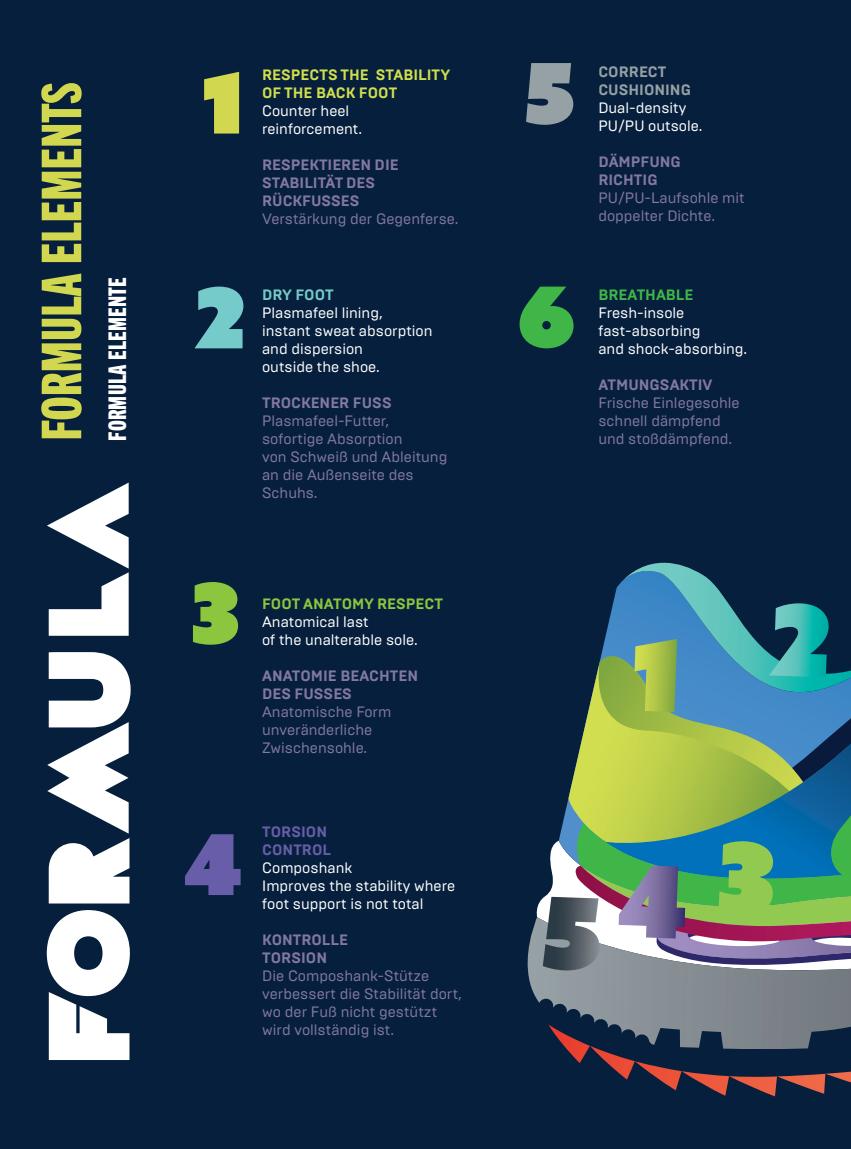
<style>
.page{position:relative;width:851px;height:1149px;background:#fff}
.page>*{position:absolute;margin:0;border:0;box-sizing:border-box;transform-origin:0 0}
.t1{font:55.05px "Trade Gothic Next LT Pro Hv Cm";color:#d1d74f}
.t2{font:24.45px "Trade Gothic Next LT Pro Hv Cm";letter-spacing:.01em;color:#fff}
.t3{font:15px/18px "Brutal Type";color:#8378a0}
.t4{font:15px/18px "Brutal Type";color:#fff}
.t5{font:700 15px/18px "Brutal Type";color:#8378a0}
.t6{font:700 15px/18px "Brutal Type";color:#d1de4d}
.t7{font:700 15px "Brutal Type";color:#8bc63e}
.t8{font:700 15px/18px "Brutal Type";color:#96a1a5}
.t9{font:700 15px/18px "Brutal Type";color:#685da8}
.t10{font:700 15px "Brutal Type";color:#40b649}
.t11{font:700 15px "Brutal Type";color:#75cbc9}
</style>
<div class="page">
<div style="left:0;top:0;width:850px;height:1149px;background:#061f3d"></div>
<svg style="left:47px;top:482px;width:82px;height:154px"></svg>
<svg style="left:47px;top:910px;width:83px;height:150px"></svg>
<svg style="left:47px;top:652px;width:84px;height:251px"></svg>
<svg style="left:204px;top:72px;width:35px;height:62px"></svg>
<svg style="left:193px;top:582px;width:45px;height:62px"></svg>
<svg style="left:526px;top:63px;width:47px;height:62px"></svg>
<svg style="left:195px;top:287px;width:48px;height:61px"></svg>
<svg style="left:185px;top:834px;width:55px;height:61px"></svg>
<svg style="left:519px;top:287px;width:54px;height:61px"></svg>
<svg style="left:527px;top:917px;width:323px;height:107px;background:#727c85"></svg>
<svg style="left:548px;top:1024px;width:302px;height:72px"></svg>
<svg style="left:542px;top:563px;width:308px;height:431px"></svg>
<h1 class="t1" style="left:24px;top:440px;width:360px;rotate:-90deg">FORMULA ELEMENTS</h1>
<h2 class="t2" style="left:101px;top:440px;width:165px;rotate:-90deg">FORMULA ELEMENTE</h2>
<p class="t6" style="left:262px;top:66px;width:189px">RESPECTS THE STABILITY<br>OF THE BACK FOOT</p>
<p class="t4" style="left:262px;top:102px;width:101px">Counter heel reinforcement.</p>
<p class="t5" style="left:262px;top:156px;width:138px">RESPEKTIEREN DIE<br>STABILITÄT DES<br>RÜCKFUSSES</p>
<p class="t3" style="left:262px;top:210px;width:198px">Verstärkung der Gegenferse.</p>
<p class="t11" style="left:262px;top:286px;width:73px">DRY FOOT</p>
<p class="t4" style="left:262px;top:304px;width:172px">Plasmafeel lining, instant sweat absorption and dispersion<br>outside the shoe.</p>
<p class="t5" style="left:262px;top:394px;width:131px">TROCKENER FUSS</p>
<p class="t3" style="left:262px;top:412px;width:187px">Plasmafeel-Futter, sofortige Absorption<br>von Schweiß und Ableitung an die Außenseite des<br>Schuhs.</p>
<p class="t7" style="left:262px;top:595px;width:182px">FOOT ANATOMY RESPECT</p>
<p class="t4" style="left:262px;top:613px;width:157px">Anatomical last<br>of the unalterable sole.</p>
<p class="t5" style="left:262px;top:667px;width:157px">ANATOMIE BEACHTEN<br>DES FUSSES</p>
<p class="t3" style="left:262px;top:703px;width:131px">Anatomische Form unveränderliche<br>Zwischensohle.</p>
<p class="t9" style="left:262px;top:823px;width:70px">TORSION<br>CONTROL</p>
<p class="t4" style="left:262px;top:859px;width:194px">Composhank<br>Improves the stability where foot support is not total</p>
<p class="t5" style="left:262px;top:931px;width:87px">KONTROLLE<br>TORSION</p>
<p class="t3" style="left:262px;top:967px;width:201px">Die Composhank-Stütze verbessert die Stabilität dort, wo der Fuß nicht gestützt wird vollständig ist.</p>
<p class="t8" style="left:598px;top:62px;width:94px">CORRECT<br>CUSHIONING</p>
<p class="t4" style="left:598px;top:98px;width:105px">Dual-density<br>PU/PU outsole.</p>
<p class="t5" style="left:598px;top:152px;width:84px">DÄMPFUNG<br>RICHTIG</p>
<p class="t3" style="left:598px;top:188px;width:148px">PU/PU-Laufsohle mit doppelter Dichte.</p>
<p class="t10" style="left:598px;top:286px;width:96px">BREATHABLE</p>
<p class="t4" style="left:598px;top:304px;width:150px">Fresh-insole fast-absorbing<br>and shock-absorbing.</p>
<p class="t5" style="left:598px;top:376px;width:115px">ATMUNGSAKTIV</p>
<p class="t3" style="left:598px;top:394px;width:143px">Frische Einlegesohle schnell dämpfend und stoßdämpfend.</p>
</div>
